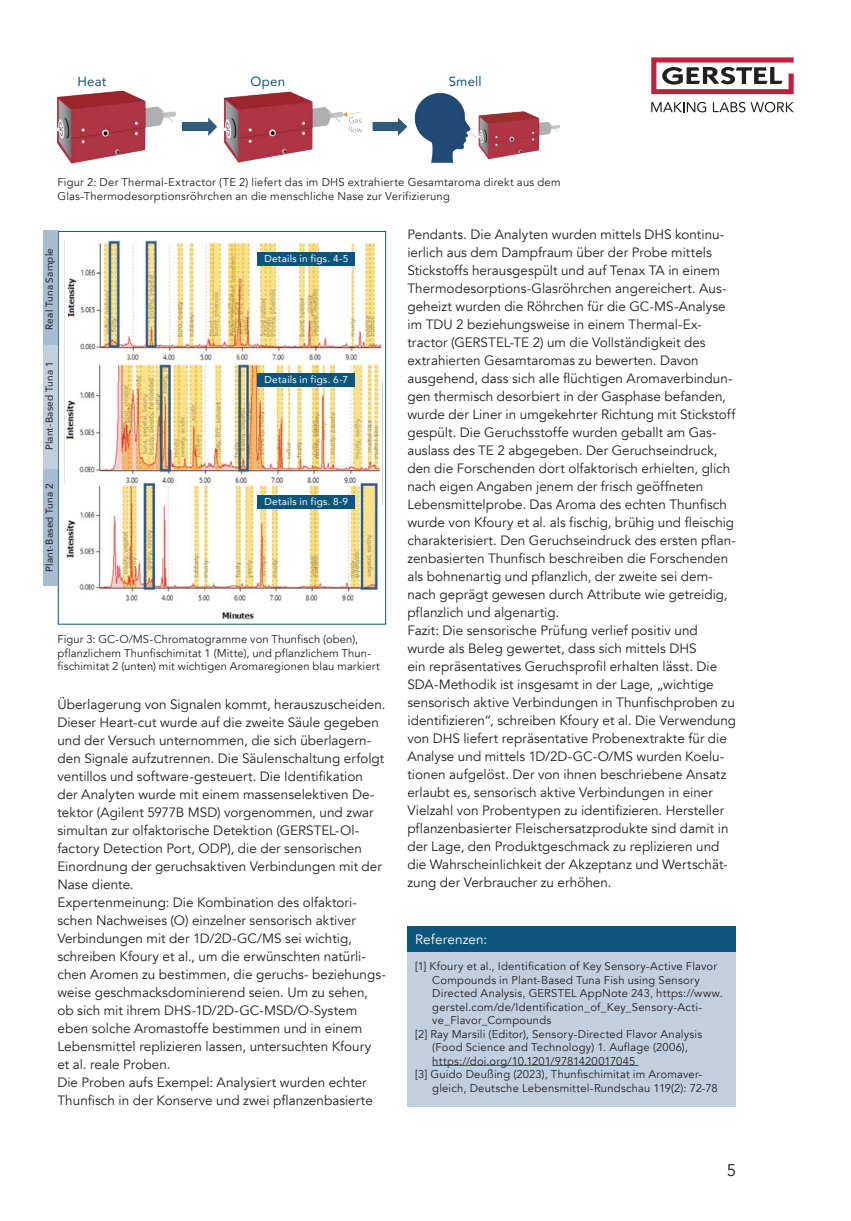
<style>
.page{position:relative;width:851px;height:1221px;background:#fff}
.page>*{position:absolute;margin:0;border:0;box-sizing:border-box;transform-origin:0 0}
.t1{font:16.8px "Avenir";color:#231f20}
.t2{font:13.5px/18px "Avenir";color:#231f20}
.t3{font:13.5px "Avenir";letter-spacing:.01em;color:#fff}
.t4{font:13.2px "Avenir";letter-spacing:.015em;color:#0f5374}
.t5{font:11.25px/13.5px "Avenir";letter-spacing:.015em;color:#231f20}
.t6{font:10.05px "Avenir";letter-spacing:.025em;color:#fff}
.t7{font:10.05px "Avenir";letter-spacing:.02em;color:#231f20}
</style>
<div class="page">
<svg style="left:651px;top:102px;width:55px;height:10px"></svg>
<svg style="left:712px;top:102px;width:81px;height:10px"></svg>
<svg style="left:651px;top:57px;width:142px;height:37px"></svg>
<div style="left:407px;top:926px;width:329px;height:180px;background:#c1cfdf"></div>
<div style="left:407px;top:926px;width:329px;height:25px;background:#0c567e"></div>
<hr style="left:432px;top:1065px;width:206px;height:1px;background:#0563c1">
<img style="left:56px;top:90px;width:504px;height:74px">
<img style="left:79px;top:240px;width:304px;height:380px">
<img style="left:64px;top:240px;width:13px;height:318px">
<div style="left:58px;top:231px;width:328px;height:393px;border:1px solid #0c567e"></div>
<div style="left:43px;top:231px;width:15px;height:114px;background:#a7bbd1"></div>
<div style="left:43px;top:468px;width:15px;height:118px;background:#a7bbd1"></div>
<div style="left:43px;top:345px;width:15px;height:124px;background:#c1cfdf"></div>
<div style="left:257px;top:494px;width:98px;height:14px;background:#0c567e"></div>
<div style="left:257px;top:373px;width:98px;height:14px;background:#0c567e"></div>
<div style="left:257px;top:252px;width:98px;height:14px;background:#0c567e"></div>
<p class="t4" style="left:77px;top:70px;width:30px">Heat</p>
<p class="t4" style="left:250px;top:70px;width:36px">Open</p>
<p class="t4" style="left:448px;top:70px;width:34px">Smell</p>
<p class="t5" style="left:57px;top:176px;width:504px">Figur 2: Der Thermal-Extractor (TE 2) liefert das im DHS extrahierte Gesamtaroma direkt aus dem<br>Glas-Thermodesorptionsröhrchen an die menschliche Nase zur Verifizierung</p>
<p class="t7" style="left:41px;top:330px;width:83px;rotate:-90deg">Real Tuna Sample</p>
<p class="t7" style="left:41px;top:450px;width:90px;rotate:-90deg">Plant-Based Tuna 1</p>
<p class="t7" style="left:41px;top:572px;width:90px;rotate:-90deg">Plant-Based Tuna 2</p>
<p class="t6" style="left:264px;top:250px;width:85px">Details in figs. 4-5</p>
<p class="t6" style="left:264px;top:372px;width:85px">Details in figs. 6-7</p>
<p class="t6" style="left:264px;top:493px;width:85px">Details in figs. 8-9</p>
<p class="t5" style="left:57px;top:632px;width:324px">Figur 3: GC-O/MS-Chromatogramme von Thunfisch (oben), pflanzlichem Thunfischimitat 1 (Mitte), und pflanzlichem Thun&shy;fischimitat 2 (unten) mit wichtigen Aromaregionen blau markiert</p>
<p class="t2" style="left:57px;top:695px;width:330px">Überlagerung von Signalen kommt, herauszuscheiden.<br>Dieser Heart-cut wurde auf die zweite Säule gegeben und der Versuch unternommen, die sich überlagern&shy;den Signale aufzutrennen. Die Säulenschaltung erfolgt ventillos und software-gesteuert. Die Identifikation der Analyten wurde mit einem massenselektiven De&shy;tektor (Agilent 5977B MSD) vorgenommen, und zwar simultan zur olfaktorische Detektion (GERSTEL-Ol&shy;factory Detection Port, ODP), die der sensorischen Einordnung der geruchsaktiven Verbindungen mit der Nase diente.<br>Expertenmeinung: Die Kombination des olfaktori&shy;schen Nachweises (O) einzelner sensorisch aktiver Verbindungen mit der 1D/2D-GC/MS sei wichtig, schreiben Kfoury et al., um die erwünschten natürli&shy;chen Aromen zu bestimmen, die geruchs- beziehungs&shy;weise geschmacksdominierend seien. Um zu sehen, ob sich mit ihrem DHS-1D/2D-GC-MSD/O-System eben solche Aromastoffe bestimmen und in einem Lebensmittel replizieren lassen, untersuchten Kfoury et al. reale Proben.<br>Die Proben aufs Exempel: Analysiert wurden echter Thunfisch in der Konserve und zwei pflanzenbasierte</p>
<p class="t2" style="left:407px;top:225px;width:330px">Pendants. Die Analyten wurden mittels DHS kontinu&shy;ierlich aus dem Dampfraum über der Probe mittels Stickstoffs herausgespült und auf Tenax TA in einem Thermodesorptions-Glasröhrchen angereichert. Aus&shy;geheizt wurden die Röhrchen für die GC-MS-Analyse im TDU 2 beziehungsweise in einem Thermal-Ex&shy;tractor (GERSTEL-TE 2) um die Vollständigkeit des extrahierten Gesamtaromas zu bewerten. Davon ausgehend, dass sich alle flüchtigen Aromaverbindun&shy;gen thermisch desorbiert in der Gasphase befanden, wurde der Liner in umgekehrter Richtung mit Stickstoff gespült. Die Geruchsstoffe wurden geballt am Gas&shy;auslass des TE 2 abgegeben. Der Geruchseindruck, den die Forschenden dort olfaktorisch erhielten, glich nach eigen Angaben jenem der frisch geöffneten Lebensmittelprobe. Das Aroma des echten Thunfisch wurde von Kfoury et al. als fischig, brühig und fleischig charakterisiert. Den Geruchseindruck des ersten pflan&shy;zenbasierten Thunfisch beschreiben die Forschenden als bohnenartig und pflanzlich, der zweite sei dem&shy;nach geprägt gewesen durch Attribute wie getreidig, pflanzlich und algenartig.<br>Fazit: Die sensorische Prüfung verlief positiv und wurde als Beleg gewertet, dass sich mittels DHS<br>ein repräsentatives Geruchsprofil erhalten lässt. Die SDA-Methodik ist insgesamt in der Lage, „wichtige sensorisch aktive Verbindungen in Thunfischproben zu identifizieren“, schreiben Kfoury et al. Die Verwendung von DHS liefert repräsentative Probenextrakte für die Analyse und mittels 1D/2D-GC-O/MS wurden Koelu&shy;tionen aufgelöst. Der von ihnen beschriebene Ansatz erlaubt es, sensorisch aktive Verbindungen in einer Vielzahl von Probentypen zu identifizieren. Hersteller pflanzenbasierter Fleischersatzprodukte sind damit in der Lage, den Produktgeschmack zu replizieren und die Wahrscheinlichkeit der Akzeptanz und Wertschät&shy;zung der Verbraucher zu erhöhen.</p>
<p class="t3" style="left:415px;top:931px;width:73px">Referenzen:</p>
<p class="t5" style="left:415px;top:959px;width:303px">[1] Kfoury et al., Identification of Key Sensory-Active Flavor</p>
<p class="t5" style="left:432px;top:973px;width:269px">Compounds in Plant-Based Tuna Fish using Sensory</p>
<p class="t5" style="left:432px;top:986px;width:292px">Directed Analysis, GERSTEL AppNote 243, https://www.</p>
<p class="t5" style="left:432px;top:1000px;width:271px">gerstel.com/de/Identification_of_Key_Sensory-Acti-</p>
<p class="t5" style="left:432px;top:1013px;width:120px">ve_Flavor_Compounds</p>
<p class="t5" style="left:415px;top:1027px;width:288px">[2] Ray Marsili (Editor), Sensory-Directed Flavor Analysis</p>
<p class="t5" style="left:432px;top:1040px;width:257px">(Food Science and Technology) 1. Auflage (2006),</p>
<p class="t5" style="left:432px;top:1054px;width:204px">https://doi.org/10.1201/9781420017045</p>
<p class="t5" style="left:415px;top:1067px;width:288px">[3] Guido Deußing (2023), Thunfischimitat im Aromaver-</p>
<p class="t5" style="left:432px;top:1081px;width:287px">gleich, Deutsche Lebensmittel-Rundschau 119(2): 72-78</p>
<p class="t1" style="left:726px;top:1160px;width:11px">5</p>
</div>
